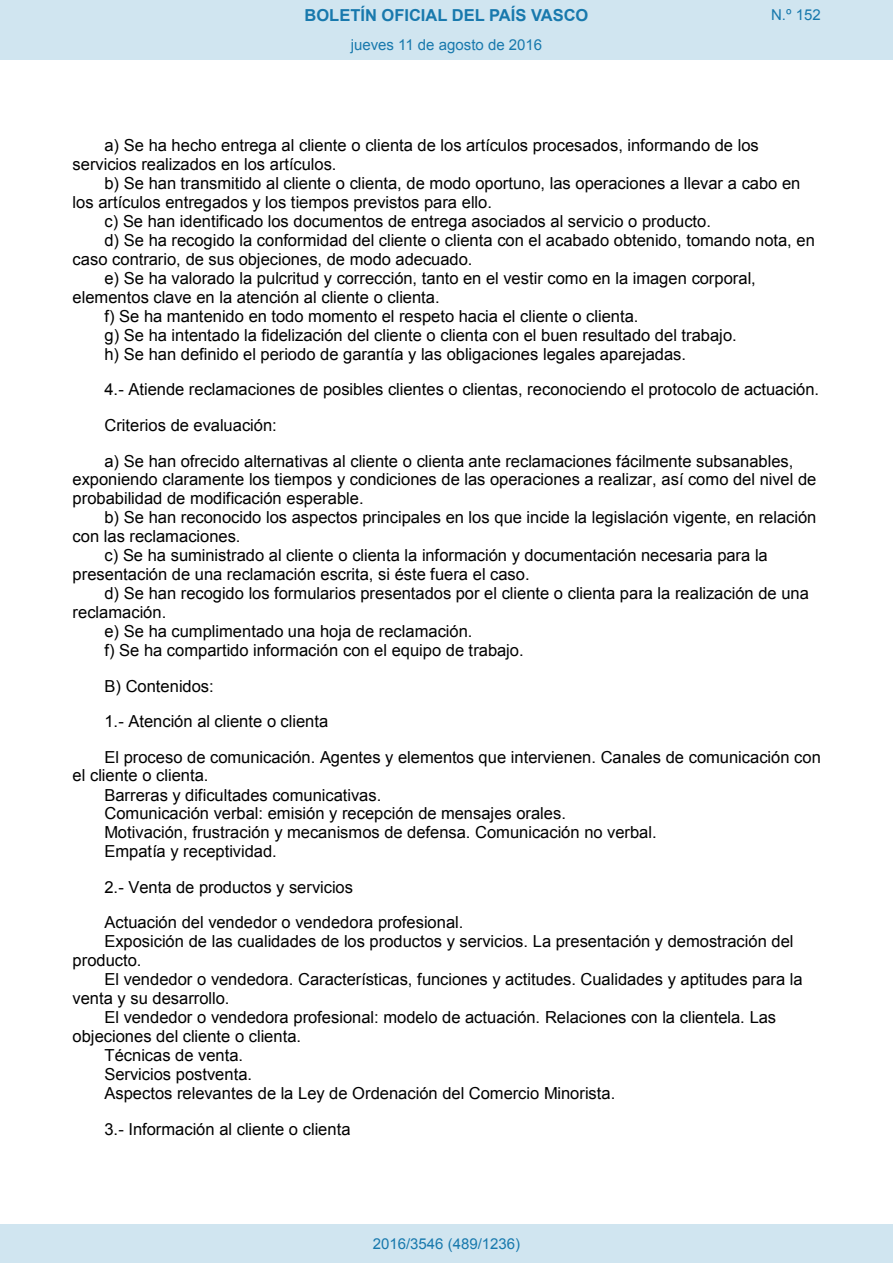
<style>
.page{position:relative;width:893px;height:1263px;background:#fff}
.page>*{position:absolute;margin:0;border:0;box-sizing:border-box;transform-origin:0 0}
.t1{font:16.5px/19px "Arial";color:#000}
.t2{font:700 16.5px "Arial";color:#1879ad}
.Paginacion_Centro{font:15px "Arial";color:#1879ad}
</style>
<div class="page">
<div style="left:0;top:0;width:893px;height:60px;background:#d0e5f0"></div>
<div style="left:0;top:1225px;width:893px;height:38px;background:#d0e5f0"></div>
<p class="t2" style="left:305px;top:4px;width:285px">BOLETÍN OFICIAL DEL PAÍS VASCO</p>
<p class="Paginacion_Centro" style="left:771px;top:5px;width:51px">N.º 152</p>
<p class="Paginacion_Centro" style="left:351px;top:35px;width:193px">jueves 11 de agosto de 2016</p>
<p class="t1" style="left:104px;top:136px;width:656px">a) Se ha hecho entrega al cliente o clienta de los artículos procesados, informando de los</p>
<p class="t1" style="left:73px;top:155px;width:265px">servicios realizados en los artículos.</p>
<p class="t1" style="left:104px;top:174px;width:697px">b) Se han transmitido al cliente o clienta, de modo oportuno, las operaciones a llevar a cabo en</p>
<p class="t1" style="left:73px;top:193px;width:421px">los artículos entregados y los tiempos previstos para ello.</p>
<p class="t1" style="left:104px;top:212px;width:608px">c) Se han identificado los documentos de entrega asociados al servicio o producto.</p>
<p class="t1" style="left:104px;top:231px;width:712px">d) Se ha recogido la conformidad del cliente o clienta con el acabado obtenido, tomando nota, en</p>
<p class="t1" style="left:73px;top:250px;width:401px">caso contrario, de sus objeciones, de modo adecuado.</p>
<p class="t1" style="left:104px;top:269px;width:653px">e) Se ha valorado la pulcritud y corrección, tanto en el vestir como en la imagen corporal,</p>
<p class="t1" style="left:73px;top:288px;width:368px">elementos clave en la atención al cliente o clienta.</p>
<p class="t1" style="left:104px;top:307px;width:536px">f) Se ha mantenido en todo momento el respeto hacia el cliente o clienta.</p>
<p class="t1" style="left:104px;top:326px;width:634px">g) Se ha intentado la fidelización del cliente o clienta con el buen resultado del trabajo.</p>
<p class="t1" style="left:104px;top:345px;width:583px">h) Se han definido el periodo de garantía y las obligaciones legales aparejadas.</p>
<p class="t1" style="left:104px;top:372px;width:716px;line-height:35.5px">4.- Atiende reclamaciones de posibles clientes o clientas, reconociendo el protocolo de actuación.<br>Criterios de evaluación:<br>a) Se han ofrecido alternativas al cliente o clienta ante reclamaciones fácilmente subsanables,</p>
<p class="t1" style="left:73px;top:470px;width:745px">exponiendo claramente los tiempos y condiciones de las operaciones a realizar, así como del nivel de</p>
<p class="t1" style="left:73px;top:489px;width:292px">probabilidad de modificación esperable.</p>
<p class="t1" style="left:104px;top:508px;width:713px">b) Se han reconocido los aspectos principales en los que incide la legislación vigente, en relación</p>
<p class="t1" style="left:73px;top:527px;width:169px">con las reclamaciones.</p>
<p class="t1" style="left:104px;top:546px;width:665px">c) Se ha suministrado al cliente o clienta la información y documentación necesaria para la</p>
<p class="t1" style="left:73px;top:565px;width:458px">presentación de una reclamación escrita, si éste fuera el caso.</p>
<p class="t1" style="left:104px;top:584px;width:706px">d) Se han recogido los formularios presentados por el cliente o clienta para la realización de una</p>
<p class="t1" style="left:73px;top:603px;width:95px">reclamación.</p>
<p class="t1" style="left:104px;top:622px;width:369px">e) Se ha cumplimentado una hoja de reclamación.</p>
<p class="t1" style="left:104px;top:641px;width:421px">f) Se ha compartido información con el equipo de trabajo.</p>
<p class="t1" style="left:104px;top:668px;width:718px;line-height:35.4px">B) Contenidos:<br>1.- Atención al cliente o clienta<br>El proceso de comunicación. Agentes y elementos que intervienen. Canales de comunicación con</p>
<p class="t1" style="left:104px;top:766px;width:554px;text-indent:-32px">el cliente o clienta.<br>Barreras y dificultades comunicativas.<br>Comunicación verbal: emisión y recepción de mensajes orales.<br>Motivación, frustración y mecanismos de defensa. Comunicación no verbal.<br>Empatía y receptividad.</p>
<p class="t1" style="left:104px;top:869px;width:360px;line-height:35.4px">2.- Venta de productos y servicios<br>Actuación del vendedor o vendedora profesional.</p>
<p class="t1" style="left:104px;top:932px;width:691px">Exposición de las cualidades de los productos y servicios. La presentación y demostración del</p>
<p class="t1" style="left:73px;top:951px;width:70px">producto.</p>
<p class="t1" style="left:104px;top:970px;width:700px">El vendedor o vendedora. Características, funciones y actitudes. Cualidades y aptitudes para la</p>
<p class="t1" style="left:73px;top:989px;width:158px">venta y su desarrollo.</p>
<p class="t1" style="left:104px;top:1008px;width:673px">El vendedor o vendedora profesional: modelo de actuación. Relaciones con la clientela. Las</p>
<p class="t1" style="left:73px;top:1027px;width:230px">objeciones del cliente o clienta.</p>
<p class="t1" style="left:104px;top:1046px;width:140px">Técnicas de venta.</p>
<p class="t1" style="left:104px;top:1065px;width:149px">Servicios postventa.</p>
<p class="t1" style="left:104px;top:1084px;width:512px">Aspectos relevantes de la Ley de Ordenación del Comercio Minorista.</p>
<p class="t1" style="left:104px;top:1119px;width:248px">3.- Información al cliente o clienta</p>
<p class="Paginacion_Centro" style="left:373px;top:1234px;width:149px">2016/3546 (489/1236)</p>
</div>
